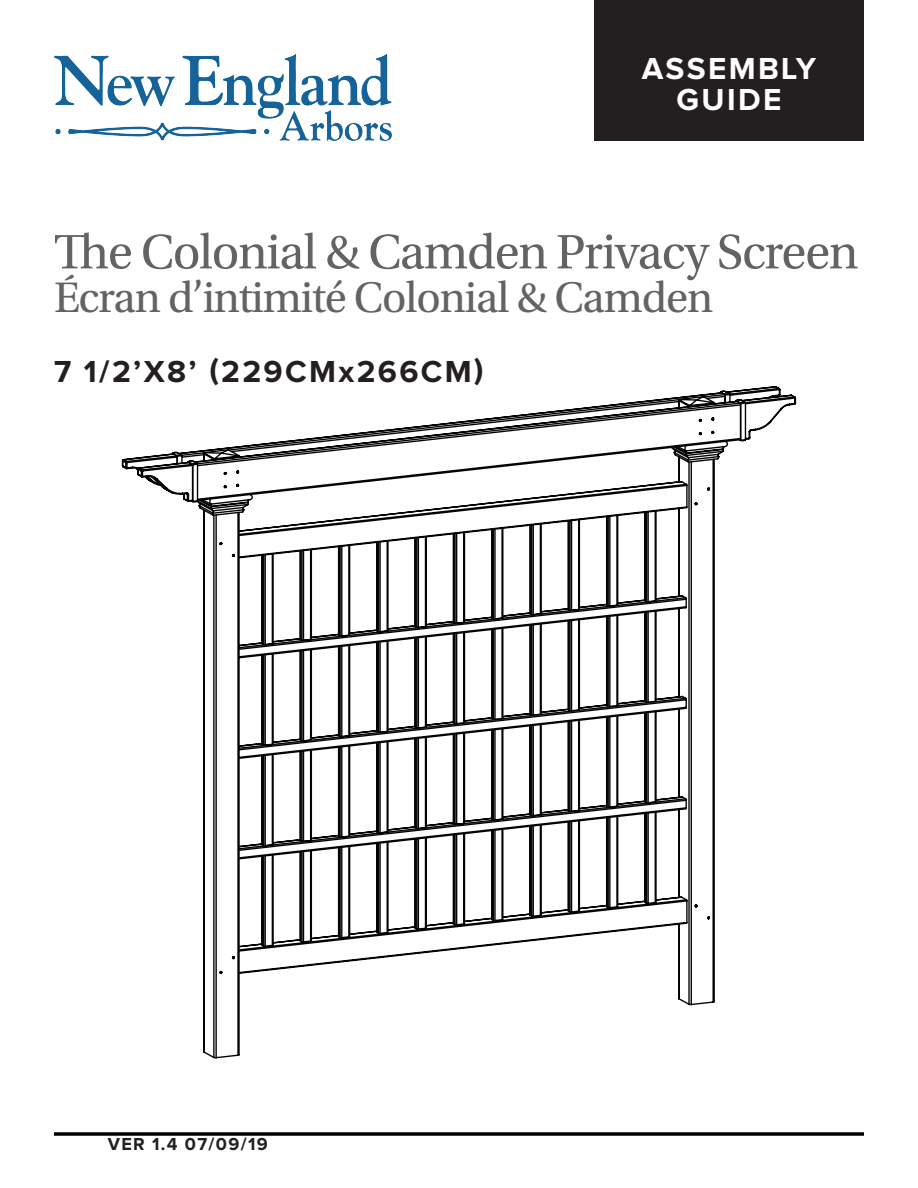
<style>
.page{position:relative;width:918px;height:1188px;background:#fff}
.page>*{position:absolute;margin:0;border:0;box-sizing:border-box;transform-origin:0 0}
.Jumbo_Heading{font:51px "Utopia Std";letter-spacing:-.025em;color:#636366}
.Jumbo_Heading-2{font:45px "Utopia Std";letter-spacing:-.025em;color:#636366}
.Large_Heading{font:700 31.5px "Proxima Nova";letter-spacing:.075em;color:#231f20}
.Large_Heading-2{font:700 31.5px/31.5px "Proxima Nova";letter-spacing:.075em;color:#fff;text-align:center}
.Small_Heading{font:700 18px "Proxima Nova";letter-spacing:.075em;color:#231f20}
</style>
<div class="page">
<img style="left:54px;top:54px;width:338px;height:86px">
<div style="left:594px;top:0;width:270px;height:140px;background:#231f20"></div>
<svg style="left:121px;top:386px;width:660px;height:109px"></svg>
<svg style="left:177px;top:391px;width:565px;height:615px"></svg>
<svg style="left:222px;top:395px;width:494px;height:21px"></svg>
<svg style="left:218px;top:416px;width:498px;height:559px"></svg>
<svg style="left:195px;top:439px;width:533px;height:482px"></svg>
<svg style="left:54px;top:1132px;width:810px;height:4px;background:#1f1f1f"></svg>
<p class="Large_Heading-2" style="left:642px;top:54px;width:176px">ASSEMBLY<br>GUIDE</p>
<p class="Jumbo_Heading" style="left:54px;top:224px;width:806px">The Colonial &amp; Camden Privacy Screen</p>
<p class="Jumbo_Heading-2" style="left:54px;top:273px;width:661px">Écran d’intimité Colonial &amp; Camden</p>
<p class="Large_Heading" style="left:54px;top:357px;width:431px">7 1/2’X8’ (229CMx266CM)</p>
<p class="Small_Heading" style="left:108px;top:1135px;width:161px">VER 1.4 07/09/19</p>
</div>
